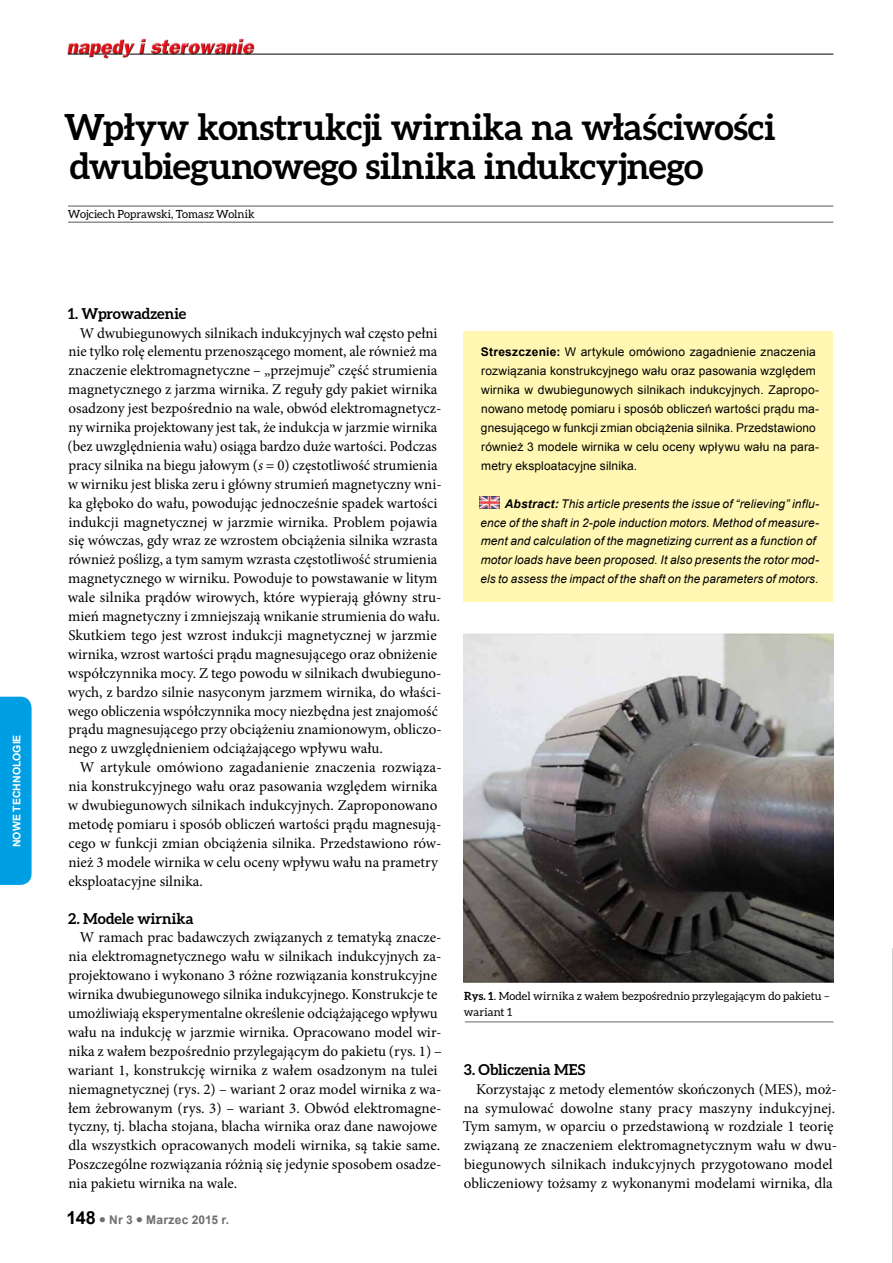
<style>
.page{position:relative;width:893px;height:1263px;background:#fff}
.page>*{position:absolute;margin:0;border:0;box-sizing:border-box;transform-origin:0 0}
.t1{font:700 36px/39px "Aleo";letter-spacing:-.01em;color:#000}
.t2{font:15px/18.9px "Minion Pro";color:#000}
.t3{font:700 15px "Aleo";letter-spacing:.005em;color:#000}
.t4{font:12px/18.9px "Arial";letter-spacing:.01em;color:#000}
.t5{font:italic 12px/18.9px "Arial";letter-spacing:.01em;color:#000}
.t6{font:700 12px "Arial";letter-spacing:.02em;color:#706f6f}
.t7{font:11.25px/15.9px "Aleo";letter-spacing:.01em;color:#000}
.t8{font:700 10.5px "Arial";color:#fff}
.s1{font-style:italic}
.s2{font-size:18px;color:#000}
.s3{font-weight:700}
</style>
<div class="page">
<img style="left:67px;top:38px;width:190px;height:21px">
<hr style="left:129px;top:54px;width:704px;height:1px;background:#000">
<svg style="left:68px;top:54px;width:55px;height:1px"></svg>
<div style="left:0;top:697px;width:32px;height:188px;background:#009fe3"></div>
<div style="left:463px;top:331px;width:370px;height:270px;background:#fff7b2"></div>
<hr style="left:68px;top:206px;width:765px;height:1px;background:#575756">
<hr style="left:68px;top:222px;width:765px;height:1px;background:#575756">
<img style="left:463px;top:634px;width:370px;height:348px">
<img style="left:480px;top:497px;width:19px;height:12px">
<svg style="left:892px;top:948px;width:1px;height:315px"></svg>
<hr style="left:465px;top:1022px;width:368px;height:1px;background:#686868">
<p class="t8" style="left:10px;top:847px;width:114px;rotate:-90deg">Nowe technologie</p>
<h1 class="t1" style="left:64px;top:107px;width:713px">Wpływ konstrukcji wirnika na właściwości dwubiegunowego silnika indukcyjnego</h1>
<p class="t7" style="left:68px;top:206px;width:188px">Wojciech Poprawski, Tomasz Wolnik</p>
<p class="t3" style="left:68px;top:305px;width:120px">1. Wprowadzenie</p>
<p class="t2" style="left:68px;top:323px;width:376px;text-indent:12px">W dwubiegunowych silnikach indukcyjnych wał często pełni nie tylko rolę elementu przenoszącego moment, ale również ma znaczenie elektromagnetyczne – „przejmuje” część strumienia magnetycznego z jarzma wirnika. Z reguły gdy pakiet wirnika osadzony jest bezpośrednio na wale, obwód elektromagnetycz&shy;ny wirnika projektowany jest tak, że indukcja w jarzmie wirnika (bez uwzględnienia wału) osiąga bardzo duże wartości. Podczas pracy silnika na biegu jałowym (<span class="s1">s</span> = 0) częstotliwość strumienia w wirniku jest bliska zeru i główny strumień magnetyczny wni&shy;ka głęboko do wału, powodując jednocześnie spadek wartości indukcji magnetycznej w jarzmie wirnika. Problem pojawia się wówczas, gdy wraz ze wzrostem obciążenia silnika wzrasta również poślizg, a tym samym wzrasta częstotliwość strumienia magnetycznego w wirniku. Powoduje to powstawanie w litym wale silnika prądów wirowych, które wypierają główny stru&shy;mień magnetyczny i zmniejszają wnikanie strumienia do wału.<br>Skutkiem tego jest wzrost indukcji magnetycznej w jarzmie wirnika, wzrost wartości prądu magnesującego oraz obniżenie współczynnika mocy. Z tego powodu w silnikach dwubieguno&shy;wych, z bardzo silnie nasyconym jarzmem wirnika, do właści&shy;wego obliczenia współczynnika mocy niezbędna jest znajomość prądu magnesującego przy obciążeniu znamionowym, obliczo&shy;nego z uwzględnieniem odciążającego wpływu wału.</p>
<p class="t2" style="left:68px;top:758px;width:375px;text-indent:12px">W artykule omówiono zagadanienie znaczenia rozwiąza&shy;nia konstrukcyjnego wału oraz pasowania względem wirnika w dwubiegunowych silnikach indukcyjnych. Zaproponowano metodę pomiaru i sposób obliczeń wartości prądu magnesują&shy;cego w funkcji zmian obciążenia silnika. Przedstawiono rów&shy;nież 3 modele wirnika w celu oceny wpływu wału na prametry eksploatacyjne silnika.</p>
<p class="t3" style="left:68px;top:909px;width:127px">2. Modele wirnika</p>
<p class="t2" style="left:68px;top:928px;width:376px;text-indent:12px">W ramach prac badawczych związanych z tematyką znacze&shy;nia elektromagnetycznego wału w silnikach indukcyjnych za&shy;projektowano i wykonano 3 różne rozwiązania konstrukcyjne wirnika dwubiegunowego silnika indukcyjnego. Konstrukcje te umożliwiają eksperymentalne określenie odciążającego wpływu wału na indukcję w jarzmie wirnika. Opracowano model wir&shy;nika z wałem bezpośrednio przylegającym do pakietu (rys. 1) – wariant 1, konstrukcję wirnika z wałem osadzonym na tulei niemagnetycznej (rys. 2) – wariant 2 oraz model wirnika z wa&shy;łem żebrowanym (rys. 3) – wariant 3. Obwód elektromagne&shy;tyczny, tj. blacha stojana, blacha wirnika oraz dane nawojowe dla wszystkich opracowanych modeli wirnika, są takie same.<br>Poszczególne rozwiązania różnią się jedynie sposobem osadze&shy;nia pakietu wirnika na wale.</p>
<p class="t6" style="left:67px;top:1212px;width:164px"><span class="s2">148</span> ● Nr 3 ● Marzec 2015 r.</p>
<p class="t4" style="left:481px;top:343px;width:340px"><span class="s3">Streszczenie:</span> W artykule omówiono zagadnienie znaczenia rozwiązania konstrukcyjnego wału oraz pasowania względem wirnika w dwubiegunowych silnikach indukcyjnych. Zapropo&shy;nowano metodę pomiaru i sposób obliczeń wartości prądu ma&shy;gnesującego w funkcji zmian obciążenia silnika. Przedstawiono również 3 modele wirnika w celu oceny wpływu wału na para&shy;metry eksploatacyjne silnika.</p>
<p class="t5" style="left:480px;top:494px;width:340px;text-indent:24px"><span class="s3">Abstract:</span> This article presents the issue of “relieving” influ&shy;ence of the shaft in 2-pole induction motors. Method of measure&shy;ment and calculation of the magnetizing current as a function of motor loads have been proposed. It also presents the rotor mod&shy;els to assess the impact of the shaft on the parameters of motors.</p>
<p class="t7" style="left:464px;top:988px;width:367px"><span class="s3">Rys. 1</span>. Model wirnika z wałem bezpośrednio przylegającym do pakietu – wariant 1</p>
<p class="t3" style="left:464px;top:1061px;width:123px">3. Obliczenia MES</p>
<p class="t2" style="left:463px;top:1079px;width:376px;text-indent:13px">Korzystając z metody elementów skończonych (MES), moż&shy;na symulować dowolne stany pracy maszyny indukcyjnej.<br>Tym samym, w oparciu o przedstawioną w rozdziale 1 teorię związaną ze znaczeniem elektromagnetycznym wału w dwu&shy;biegunowych silnikach indukcyjnych przygotowano model obliczeniowy tożsamy z wykonanymi modelami wirnika, dla</p>
</div>
